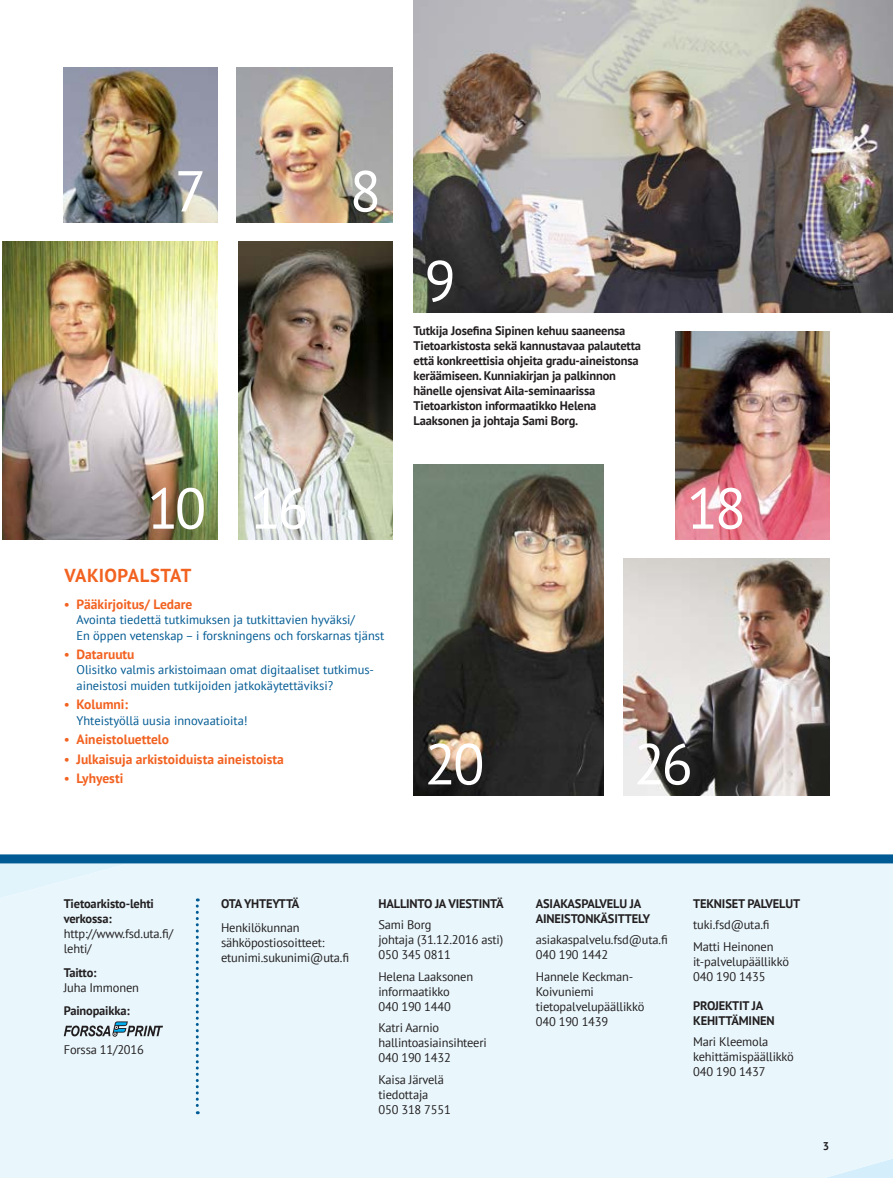
<style>
.page{position:relative;width:893px;height:1178px;background:#fff}
.page>*{position:absolute;margin:0;border:0;box-sizing:border-box;transform-origin:0 0}
.t1{font:57.6px "PT Sans";letter-spacing:-.06em;color:#fff}
.t2{font:700 18.75px "PT Sans";letter-spacing:.015em;color:#f26221}
.t3{font:700 13.5px "PT Sans";color:#f26221}
.t4{font:12.45px/15px "PT Sans";letter-spacing:-.015em;color:#231f20}
.t5{font:700 12.45px/15px "PT Sans";letter-spacing:-.015em;color:#231f20}
.t6{font:12.45px/15.3px "PT Sans";color:#005a93}
.t7{font:700 11.25px "PT Sans";color:#231f20}
.s1{font-weight:400}
</style>
<div class="page">
<div style="left:0;top:854px;width:893px;height:324px;background:#e9f7fd"></div>
<svg style="left:64px;top:1021px;width:99px;height:16px;background:#a0adb4"></svg>
<svg style="left:196px;top:898px;width:3px;height:216px"></svg>
<img style="left:413px;top:465px;width:191px;height:330px">
<img style="left:413px;top:0;width:480px;height:312px">
<img style="left:623px;top:558px;width:206px;height:237px">
<img style="left:239px;top:241px;width:153px;height:299px">
<img style="left:2px;top:241px;width:215px;height:299px">
<img style="left:236px;top:68px;width:156px;height:154px">
<img style="left:64px;top:68px;width:153px;height:154px">
<img style="left:676px;top:331px;width:153px;height:209px">
<h1 class="t1" style="left:175px;top:154px;width:33px">7</h1>
<h1 class="t1" style="left:350px;top:154px;width:33px">8</h1>
<h1 class="t1" style="left:147px;top:471px;width:163px">10 16</h1>
<h2 class="t2" style="left:64px;top:563px;width:128px">VAKIOPALSTAT</h2>
<p class="t3" style="left:64px;top:595px;width:130px"><span class="s1">•</span> Pääkirjoitus/ Ledare</p>
<p class="t6" style="left:77px;top:612px;width:309px">Avointa tiedettä tutkimuksen ja tutkittavien hyväksi/<br>En öppen vetenskap – i forskningens och forskarnas tjänst</p>
<p class="t3" style="left:64px;top:645px;width:72px"><span class="s1">•</span> Dataruutu</p>
<p class="t6" style="left:77px;top:662px;width:299px">Olisitko valmis arkistoimaan omat digitaaliset tutkimus&shy;aineistosi muiden tutkijoiden jatkokäytettäviksi?</p>
<p class="t3" style="left:64px;top:696px;width:66px"><span class="s1">•</span> Kolumni:</p>
<p class="t6" style="left:77px;top:712px;width:173px">Yhteistyöllä uusia innovaatioita!</p>
<p class="t3" style="left:64px;top:730px;width:107px"><span class="s1">•</span> Aineistoluettelo</p>
<p class="t3" style="left:64px;top:750px;width:222px"><span class="s1">•</span> Julkaisuja arkistoiduista aineistoista</p>
<p class="t3" style="left:64px;top:769px;width:61px"><span class="s1">•</span> Lyhyesti</p>
<h1 class="t1" style="left:424px;top:244px;width:33px">9</h1>
<p class="t5" style="left:414px;top:323px;width:229px">Tutkija Josefina Sipinen kehuu saaneensa Tietoarkistosta sekä kannustavaa palautetta että konkreettisia ohjeita gradu-aineistonsa keräämiseen. Kunniakirjan ja palkinnon hänelle ojensivat Aila-seminaarissa Tietoarkiston informaatikko Helena Laaksonen ja johtaja Sami Borg.</p>
<h1 class="t1" style="left:687px;top:471px;width:61px">18</h1>
<h1 class="t1" style="left:425px;top:727px;width:61px">20</h1>
<h1 class="t1" style="left:634px;top:727px;width:61px">26</h1>
<p class="t5" style="left:64px;top:896px;width:92px">Tietoarkisto-lehti verkossa:</p>
<p class="t4" style="left:64px;top:926px;width:111px">http://www.fsd.uta.fi/ lehti/</p>
<p class="t5" style="left:64px;top:964px;width:34px">Taitto:</p>
<p class="t4" style="left:64px;top:979px;width:77px">Juha Immonen</p>
<p class="t5" style="left:64px;top:1003px;width:67px">Painopaikka:</p>
<p class="t4" style="left:64px;top:1041px;width:82px">Forssa 11/2016</p>
<p class="t5" style="left:221px;top:896px;width:80px">OTA YHTEYTTÄ</p>
<p class="t4" style="left:221px;top:919px;width:130px">Henkilökunnan sähköpostiosoitteet: etunimi.sukunimi@uta.fi</p>
<p class="t5" style="left:378px;top:896px;width:127px">HALLINTO JA VIESTINTÄ</p>
<p class="t4" style="left:378px;top:917px;width:126px">Sami Borg<br>johtaja (31.12.2016 asti)<br>050 345 0811</p>
<p class="t4" style="left:378px;top:968px;width:96px">Helena Laaksonen informaatikko<br>040 190 1440</p>
<p class="t4" style="left:378px;top:1020px;width:110px">Katri Aarnio hallintoasiainsihteeri<br>040 190 1432</p>
<p class="t4" style="left:378px;top:1071px;width:74px">Kaisa Järvelä tiedottaja<br>050 318 7551</p>
<p class="t5" style="left:536px;top:896px;width:116px">ASIAKASPALVELU JA<br>AINEISTONKÄSITTELY</p>
<p class="t4" style="left:536px;top:932px;width:133px">asiakaspalvelu.fsd@uta.fi<br>040 190 1442</p>
<p class="t4" style="left:536px;top:968px;width:110px">Hannele Keckman-<br>Koivuniemi tietopalvelupäällikkö<br>040 190 1439</p>
<p class="t5" style="left:693px;top:896px;width:109px">TEKNISET PALVELUT</p>
<p class="t4" style="left:693px;top:914px;width:82px;line-height:21.5px">tuki.fsd@uta.fi<br>Matti Heinonen</p>
<p class="t4" style="left:693px;top:953px;width:97px">it-palvelupäällikkö<br>040 190 1435</p>
<p class="t5" style="left:693px;top:998px;width:83px">PROJEKTIT JA<br>KEHITTÄMINEN</p>
<p class="t4" style="left:693px;top:1034px;width:102px">Mari Kleemola kehittämispäällikkö<br>040 190 1437</p>
<p class="t7" style="left:823px;top:1139px;width:8px">3</p>
</div>
